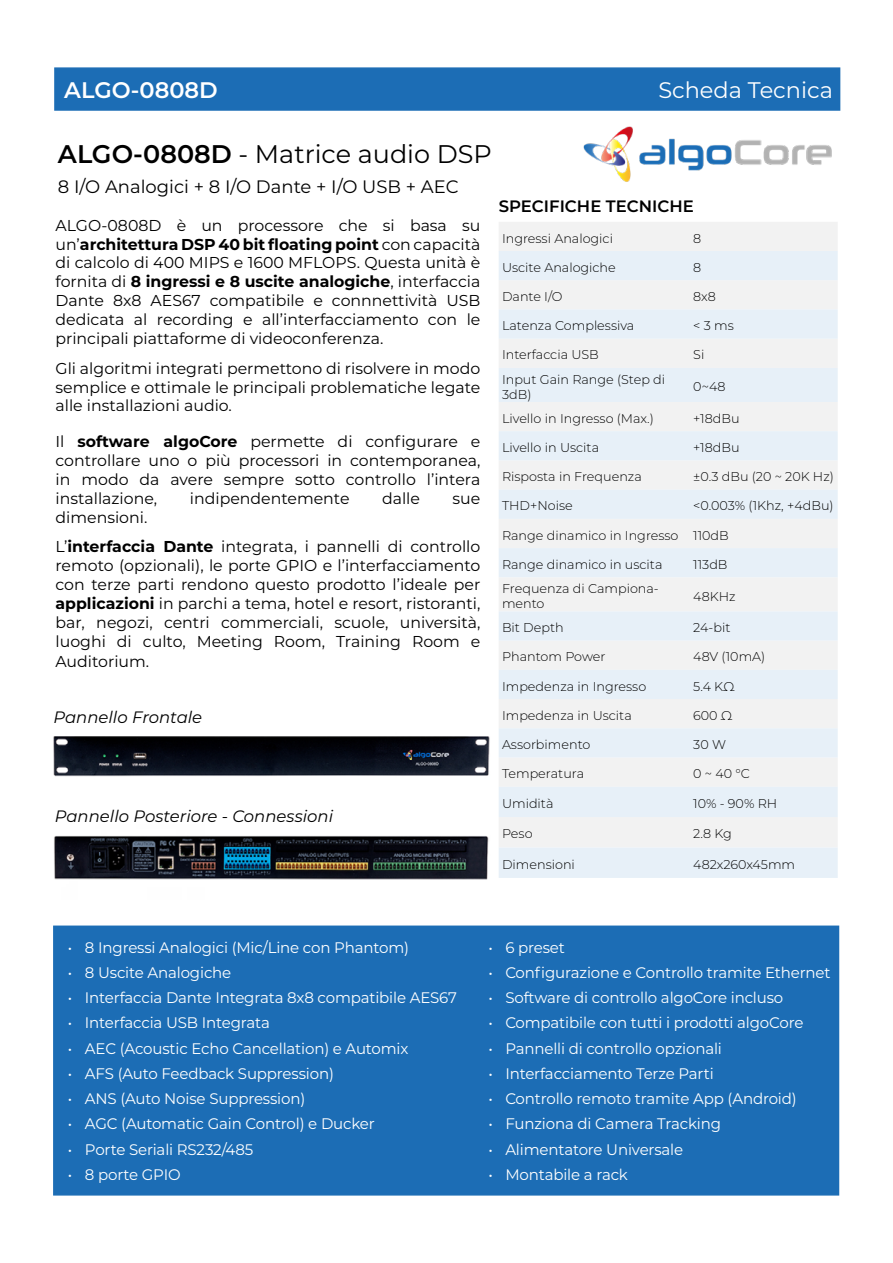
<style>
.page{position:relative;width:893px;height:1263px;background:#fff}
.page>*{position:absolute;margin:0;border:0;box-sizing:border-box;transform-origin:0 0}
.t1{font:25.5px "Montserrat";color:#000}
.t2{font:22.5px "Montserrat";color:#fff}
.t3{font:600 22.5px "Montserrat";color:#fff}
.t4{font:18px "Montserrat";color:#000}
.t5{font:italic 16.5px "Montserrat";color:#000}
.t6{font:600 16.5px "Montserrat";color:#000}
.t7{font:15.75px/18.9px "Montserrat";color:#000;text-align:justify}
.t8{font:15.3px "Montserrat";letter-spacing:-.01em;color:#fff}
.t9{font:300 12.75px/15px "Montserrat";color:#000}
.s1{font-weight:600}
.s2{font-weight:700}
</style>
<div class="page">
<div style="left:53px;top:925px;width:786px;height:270px;background:#1c6db5;border:2px solid #1c6db5"></div>
<div style="left:54px;top:67px;width:786px;height:44px;background:#1c6db5;border:2px solid #1c6db5"></div>
<img style="left:583px;top:126px;width:249px;height:56px">
<div style="left:499px;top:222px;width:338px;height:29px;background:#f2f2f2"></div>
<svg style="left:499px;top:251px;width:339px;height:627px;fill:#e7f0f8"></svg>
<img style="left:53px;top:736px;width:437px;height:41px">
<img style="left:54px;top:836px;width:435px;height:44px">
<h2 class="t3" style="left:64px;top:75px;width:155px">ALGO-0808D</h2>
<h2 class="t2" style="left:658px;top:75px;width:176px">Scheda Tecnica</h2>
<h1 class="t1" style="left:58px;top:136px;width:435px"><span class="s1">ALGO-0808D</span> - Matrice audio DSP</h1>
<p class="t4" style="left:58px;top:174px;width:402px">8 I/O Analogici + 8 I/O Dante + I/O USB + AEC</p>
<p class="t7" style="left:56px;top:215px;width:426px">ALGO-0808D è un processore che si basa su un’<span class="s2">architettura DSP 40 bit floating point</span> con capacità di calcolo di 400 MIPS e 1600 MFLOPS. Questa unità è fornita di <span class="s2">8 ingressi e 8 uscite analogiche</span>, interfaccia Dante 8x8 AES67 compatibile e connnettività USB dedicata al recording e all’interfacciamento con le principali piattaforme di videoconferenza.</p>
<p class="t7" style="left:56px;top:358px;width:426px">Gli algoritmi integrati permettono di risolvere in modo semplice e ottimale le principali problematiche legate alle installazioni audio.</p>
<p class="t7" style="left:56px;top:432px;width:426px">Il <span class="s2">software algoCore</span> permette di configurare e controllare uno o più processori in contemporanea, in modo da avere sempre sotto controllo l’intera installazione,</p>
<p class="t7" style="left:190px;top:488px;width:161px">indipendentemente</p>
<p class="t7" style="left:382px;top:488px;width:39px">dalle</p>
<p class="t7" style="left:453px;top:488px;width:29px">sue</p>
<p class="t7" style="left:56px;top:502px;width:426px;line-height:29.5px">dimensioni.<br>L’<span class="s2">interfaccia Dante</span> integrata, i pannelli di controllo</p>
<p class="t7" style="left:56px;top:556px;width:426px">remoto (opzionali), le porte GPIO e l’interfacciamento con terze parti rendono questo prodotto l’ideale per <span class="s2">applicazioni</span> in parchi a tema, hotel e resort, ristoranti, bar, negozi, centri commerciali, scuole, università, luoghi di culto, Meeting Room, Training Room e Auditorium.</p>
<p class="t5" style="left:53px;top:706px;width:150px">Pannello Frontale</p>
<p class="t5" style="left:55px;top:805px;width:280px">Pannello Posteriore - Connessioni</p>
<p class="t6" style="left:499px;top:195px;width:197px">SPECIFICHE TECNICHE</p>
<p class="t9" style="left:502px;top:230px;width:112px">Ingressi Analogici</p>
<p class="t9" style="left:693px;top:230px;width:10px">8</p>
<p class="t9" style="left:502px;top:259px;width:115px">Uscite Analogiche</p>
<p class="t9" style="left:693px;top:259px;width:10px">8</p>
<p class="t9" style="left:502px;top:289px;width:62px">Dante I/O</p>
<p class="t9" style="left:693px;top:289px;width:24px">8x8</p>
<p class="t9" style="left:502px;top:318px;width:134px">Latenza Complessiva</p>
<p class="t9" style="left:693px;top:318px;width:42px">&lt; 3 ms</p>
<p class="t9" style="left:502px;top:347px;width:98px">Interfaccia USB</p>
<p class="t9" style="left:693px;top:347px;width:13px">Si</p>
<p class="t9" style="left:502px;top:371px;width:165px">Input Gain Range (Step di<br>3dB)</p>
<p class="t9" style="left:693px;top:379px;width:34px">0~48</p>
<p class="t9" style="left:502px;top:410px;width:153px">Livello in Ingresso (Max.)</p>
<p class="t9" style="left:693px;top:410px;width:48px">+18dBu</p>
<p class="t9" style="left:502px;top:439px;width:99px">Livello in Uscita</p>
<p class="t9" style="left:693px;top:439px;width:48px">+18dBu</p>
<p class="t9" style="left:502px;top:469px;width:141px">Risposta in Frequenza</p>
<p class="t9" style="left:693px;top:469px;width:142px">±0.3 dBu (20 ~ 20K Hz)</p>
<p class="t9" style="left:502px;top:498px;width:72px">THD+Noise</p>
<p class="t9" style="left:693px;top:498px;width:142px">&lt;0.003% (1Khz, +4dBu)</p>
<p class="t9" style="left:502px;top:527px;width:228px">Range dinamico in Ingresso 110dB</p>
<p class="t9" style="left:502px;top:556px;width:162px">Range dinamico in uscita</p>
<p class="t9" style="left:693px;top:556px;width:36px">113dB</p>
<p class="t9" style="left:502px;top:581px;width:158px">Frequenza di Campiona&shy;mento</p>
<p class="t9" style="left:693px;top:588px;width:44px">48KHz</p>
<p class="t9" style="left:502px;top:620px;width:63px">Bit Depth</p>
<p class="t9" style="left:693px;top:620px;width:39px">24-bit</p>
<p class="t9" style="left:502px;top:649px;width:105px">Phantom Power</p>
<p class="t9" style="left:693px;top:649px;width:74px">48V (10mA)</p>
<p class="t9" style="left:502px;top:678px;width:146px">Impedenza in Ingresso</p>
<p class="t9" style="left:693px;top:678px;width:43px">5.4 KΩ</p>
<p class="t9" style="left:502px;top:707px;width:131px">Impedenza in Uscita</p>
<p class="t9" style="left:693px;top:707px;width:41px">600 Ω</p>
<p class="t9" style="left:502px;top:737px;width:90px">Assorbimento</p>
<p class="t9" style="left:693px;top:737px;width:34px">30 W</p>
<p class="t9" style="left:502px;top:766px;width:84px">Temperatura</p>
<p class="t9" style="left:693px;top:766px;width:58px">0 ~ 40 °C</p>
<p class="t9" style="left:502px;top:796px;width:53px">Umidità</p>
<p class="t9" style="left:693px;top:796px;width:86px">10% - 90% RH</p>
<p class="t9" style="left:502px;top:826px;width:32px">Peso</p>
<p class="t9" style="left:693px;top:826px;width:40px">2.8 Kg</p>
<p class="t9" style="left:502px;top:856px;width:74px">Dimensioni</p>
<p class="t9" style="left:693px;top:856px;width:103px">482x260x45mm</p>
<p class="t8" style="left:68px;top:937px;width:343px">• 8 Ingressi Analogici (Mic/Line con Phantom)</p>
<p class="t8" style="left:68px;top:962px;width:165px">• 8 Uscite Analogiche</p>
<p class="t8" style="left:68px;top:987px;width:391px">• Interfaccia Dante Integrata 8x8 compatibile AES67</p>
<p class="t8" style="left:68px;top:1012px;width:204px">• Interfaccia USB Integrata</p>
<p class="t8" style="left:68px;top:1038px;width:342px">• AEC (Acoustic Echo Cancellation) e Automix</p>
<p class="t8" style="left:68px;top:1063px;width:268px">• AFS (Auto Feedback Suppression)</p>
<p class="t8" style="left:68px;top:1088px;width:239px">• ANS (Auto Noise Suppression)</p>
<p class="t8" style="left:68px;top:1113px;width:308px">• AGC (Automatic Gain Control) e Ducker</p>
<p class="t8" style="left:68px;top:1139px;width:187px">• Porte Seriali RS232/485</p>
<p class="t8" style="left:68px;top:1164px;width:114px">• 8 porte GPIO</p>
<p class="t8" style="left:488px;top:937px;width:78px">• 6 preset</p>
<p class="t8" style="left:488px;top:962px;width:344px">• Configurazione e Controllo tramite Ethernet</p>
<p class="t8" style="left:488px;top:987px;width:296px">• Software di controllo algoCore incluso</p>
<p class="t8" style="left:488px;top:1012px;width:317px">• Compatibile con tutti i prodotti algoCore</p>
<p class="t8" style="left:488px;top:1038px;width:235px">• Pannelli di controllo opzionali</p>
<p class="t8" style="left:488px;top:1063px;width:227px">• Interfacciamento Terze Parti</p>
<p class="t8" style="left:488px;top:1088px;width:310px">• Controllo remoto tramite App (Android)</p>
<p class="t8" style="left:488px;top:1113px;width:234px">• Funziona di Camera Tracking</p>
<p class="t8" style="left:488px;top:1139px;width:196px">• Alimentatore Universale</p>
<p class="t8" style="left:488px;top:1164px;width:141px">• Montabile a rack</p>
</div>
